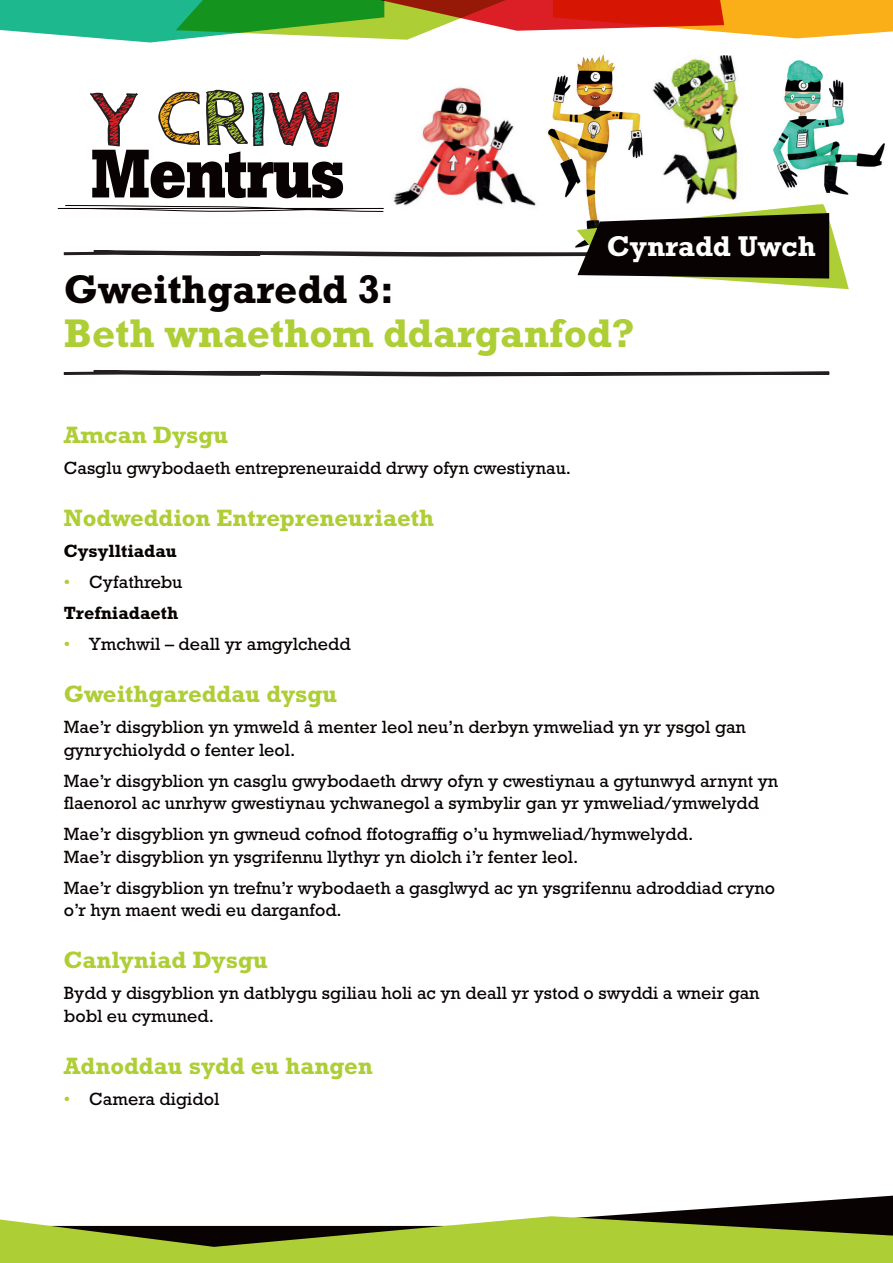
<style>
.page{position:relative;width:893px;height:1263px;background:#fff}
.page>*{position:absolute;margin:0;border:0;box-sizing:border-box;transform-origin:0 0}
.t1{font:700 40.65px "Rockwell";color:#aece36}
.t2{font:700 40.65px "Rockwell";color:#080302}
.t3{font:700 29.1px "Rockwell";color:#fff}
.t4{font:700 24px "Rockwell";color:#aece36}
.t5{font:18px/22.5px "Rockwell";color:#080302}
.t6{font:700 18px/31px "Rockwell";color:#080302}
.s1{font-weight:400;color:#aece36}
.s2{font-weight:400}
.s3{color:#aece36}
</style>
<div class="page">
<svg style="left:0;top:0;width:893px;height:43px"></svg>
<img style="left:547px;top:54px;width:96px;height:150px">
<img style="left:652px;top:55px;width:87px;height:149px">
<img style="left:393px;top:87px;width:143px;height:117px">
<img style="left:773px;top:60px;width:112px;height:135px">
<svg style="left:63px;top:370px;width:767px;height:7px"></svg>
<svg style="left:0;top:1196px;width:893px;height:67px"></svg>
<svg style="left:57px;top:204px;width:792px;height:85px"></svg>
<svg style="left:90px;top:90px;width:253px;height:108px"></svg>
<h2 class="t3" style="left:607px;top:229px;width:210px">Cynradd Uwch</h2>
<h1 class="t2" style="left:64px;top:265px;width:332px">Gweithgaredd 3:</h1>
<h1 class="t1" style="left:64px;top:309px;width:573px">Beth wnaethom ddarganfod?</h1>
<h3 class="t4" style="left:64px;top:420px;width:166px">Amcan Dysgu</h3>
<p class="t5" style="left:64px;top:456px;width:509px">Casglu gwybodaeth entrepreneuraidd drwy ofyn cwestiynau.</p>
<h3 class="t4" style="left:64px;top:503px;width:372px">Nodweddion Entrepreneuriaeth</h3>
<p class="t6" style="left:64px;top:535px;width:115px">Cysylltiadau</p>
<p class="t6" style="left:64px;top:566px;width:120px"><span class="s1">•</span> <span class="s2">Cyfathrebu<br></span>Trefniadaeth</p>
<p class="t5" style="left:64px;top:632px;width:288px"><span class="s3">•</span> Ymchwil – deall yr amgylchedd</p>
<h3 class="t4" style="left:64px;top:680px;width:275px">Gweithgareddau dysgu</h3>
<p class="t5" style="left:64px;top:716px;width:684px">Mae’r disgyblion yn ymweld â menter leol neu’n derbyn ymweliad yn yr ysgol gan gynrychiolydd o fenter leol.</p>
<p class="t5" style="left:64px;top:769px;width:716px">Mae’r disgyblion yn casglu gwybodaeth drwy ofyn y cwestiynau a gytunwyd arnynt yn flaenorol ac unrhyw gwestiynau ychwanegol a symbylir gan yr ymweliad/ymwelydd</p>
<p class="t5" style="left:64px;top:823px;width:631px">Mae’r disgyblion yn gwneud cofnod ffotograffig o’u hymweliad/hymwelydd.<br>Mae’r disgyblion yn ysgrifennu llythyr yn diolch i’r fenter leol.</p>
<p class="t5" style="left:64px;top:876px;width:713px">Mae’r disgyblion yn trefnu’r wybodaeth a gasglwyd ac yn ysgrifennu adroddiad cryno o’r hyn maent wedi eu darganfod.</p>
<h3 class="t4" style="left:64px;top:946px;width:206px">Canlyniad Dysgu</h3>
<p class="t5" style="left:64px;top:982px;width:697px">Bydd y disgyblion yn datblygu sgiliau holi ac yn deall yr ystod o swyddi a wneir gan bobl eu cymuned.</p>
<h3 class="t4" style="left:64px;top:1052px;width:311px">Adnoddau sydd eu hangen</h3>
<p class="t5" style="left:64px;top:1088px;width:157px"><span class="s3">•</span> Camera digidol</p>
</div>
